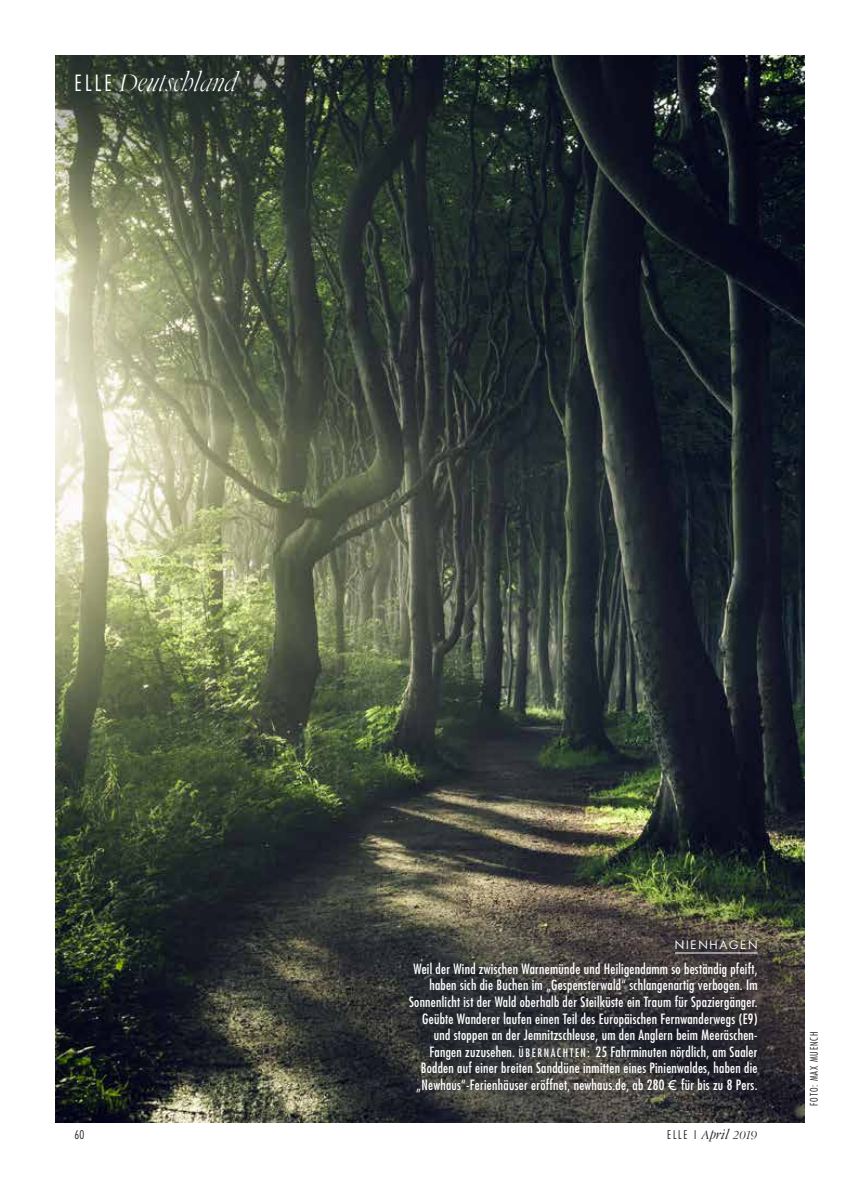
<style>
.page{position:relative;width:864px;height:1178px;background:#fff}
.page>*{position:absolute;margin:0;border:0;box-sizing:border-box;transform-origin:0 0}
.t1{font:italic 300 27px "Garamond ELLE";letter-spacing:-.025em;color:#fff}
.t2{font:condensed 13.8px/16.5px "Futura";letter-spacing:.02em;color:#fff;text-align:right}
.t3{font:italic 13.5px "Garamond ELLE";letter-spacing:-.03em;color:#231f20}
.t4{font:300 condensed 11.7px "Futura";color:#231f20}
.t5{font:11.4px "Futura";letter-spacing:.15em;color:#fff}
.t6{font:300 condensed 10.2px "Futura";letter-spacing:.08em;color:#231f20}
.s1{font-family:"Futura";font-style:normal;font-stretch:condensed;font-size:21.75px}
.s2{font-size:11.4px}
.s3{font-family:"Elletura";font-weight:500;font-stretch:normal}
.s4{font-family:"Futura";font-weight:300;font-style:normal;font-stretch:condensed;font-size:11.7px}
</style>
<div class="page">
<img style="left:55px;top:55px;width:749px;height:1067px">
<hr style="left:674px;top:953px;width:83px;height:1px;background:#fff">
<h1 class="t1" style="left:74px;top:68px;width:165px"><span class="s1">E L L E</span> Deutschland</h1>
<p class="t5" style="left:674px;top:937px;width:84px">NIENHAGEN</p>
<p class="t2" style="left:409px;top:960px;width:350px">Weil der Wind zwischen Warnemünde und Heiligendamm so beständig pfeift, haben sich die Buchen im „Gespensterwald“ schlangenartig verbogen. Im Sonnenlicht ist der Wald oberhalb der Steilküste ein Traum für Spaziergänger.<br>Geübte Wanderer laufen einen Teil des Europäischen Fernwanderwegs (E9) und stoppen an der Jemnitzschleuse, um den Anglern beim Meeräschen-Fangen zuzusehen. <span class="s2">ÜBERNACHTEN:</span> 25 Fahrminuten nördlich, am Saaler Bodden auf einer breiten Sanddüne inmitten eines Pinienwaldes, haben die „Newhaus“-Ferienhäuser eröffnet, newhaus.de, ab 280 <span class="s3">¤</span> für bis zu 8 Pers.</p>
<p class="t4" style="left:74px;top:1127px;width:11px">60</p>
<p class="t3" style="left:667px;top:1127px;width:92px"><span class="s4">E L L E I</span> April 2019</p>
<p class="t6" style="left:807px;top:1106px;width:76px;rotate:-90deg">FOTO: MAX MUENCH</p>
</div>
